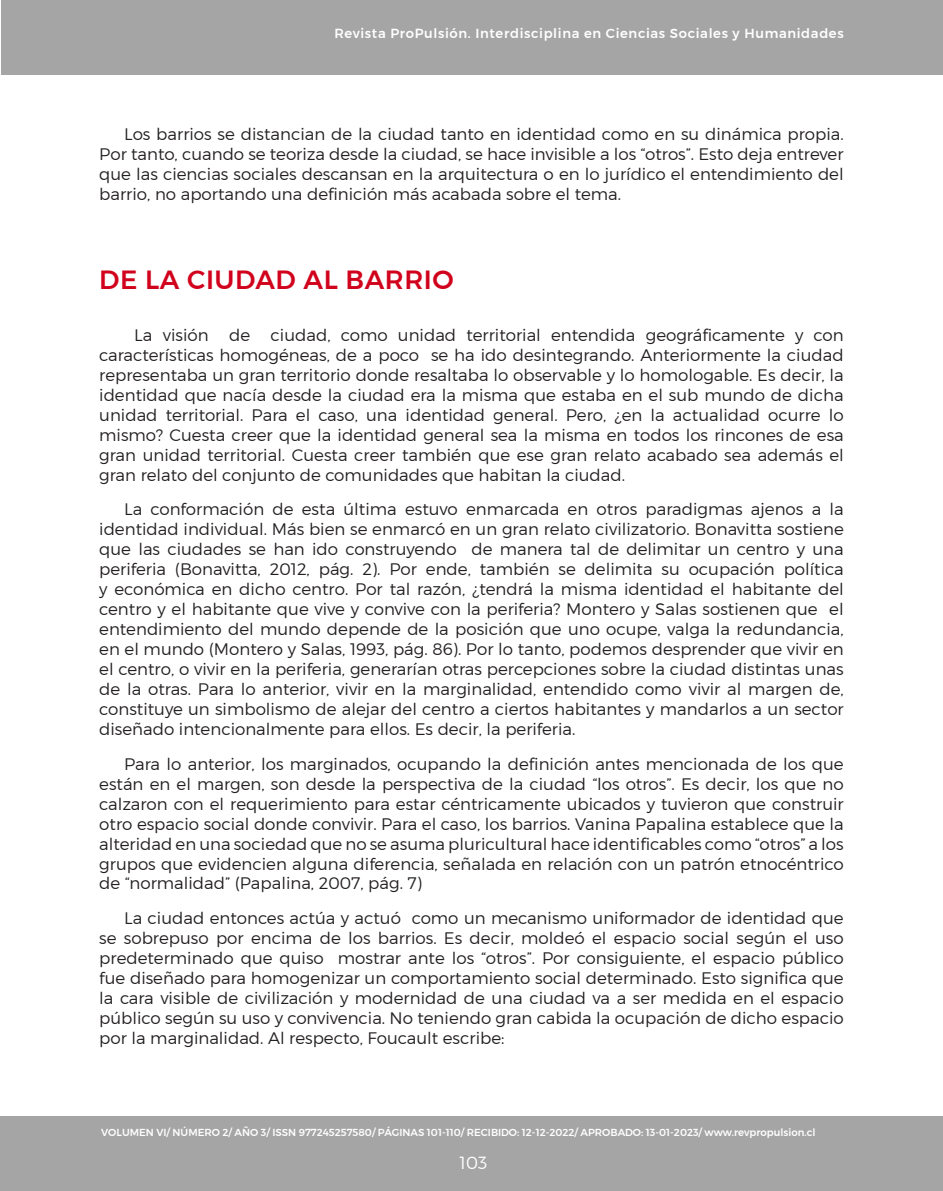
<style>
.page{position:relative;width:943px;height:1191px;background:#fff}
.page>*{position:absolute;margin:0;border:0;box-sizing:border-box;transform-origin:0 0}
._06_titulos_en_rojo{font:500 26.25px "Montserrat";letter-spacing:.02em;color:#d1021c}
.t1{font:300 17.5px "Montserrat";color:#fff}
._07_parrafo_texto_ar{font:300 16.62px/19.9px "Montserrat";color:#231f20;text-align:justify}
.t2{font:500 13.12px "Montserrat";letter-spacing:.05em;color:#fff}
.t3{font:500 10.15px "Montserrat";color:#fff}
</style>
<div class="page">
<div style="left:0;top:1116px;width:943px;height:75px;background:#a5a5a5"></div>
<div style="left:1px;top:0;width:942px;height:74px;background:#a5a5a5"></div>
<p class="t2" style="left:334px;top:25px;width:511px">Revista ProPulsión. Interdisciplina en Ciencias Sociales y Humanidades</p>
<p class="_07_parrafo_texto_ar" style="left:99px;top:124px;width:746px;text-indent:25px">Los barrios se distancian de la ciudad tanto en identidad como en su dinámica propia.<br>Por tanto, cuando se teoriza desde la ciudad, se hace invisible a los “otros”. Esto deja entrever que las ciencias sociales descansan en la arquitectura o en lo jurídico el entendimiento del barrio, no aportando una definición más acabada sobre el tema.</p>
<p class="_06_titulos_en_rojo" style="left:99px;top:263px;width:356px">DE LA CIUDAD AL BARRIO</p>
<p class="_07_parrafo_texto_ar" style="left:99px;top:325px;width:746px;text-indent:35px">La visión de ciudad, como unidad territorial entendida geográficamente y con características homogéneas, de a poco se ha ido desintegrando. Anteriormente la ciudad representaba un gran territorio donde resaltaba lo observable y lo homologable. Es decir, la identidad que nacía desde la ciudad era la misma que estaba en el sub mundo de dicha unidad territorial. Para el caso, una identidad general. Pero, ¿en la actualidad ocurre lo mismo? Cuesta creer que la identidad general sea la misma en todos los rincones de esa gran unidad territorial. Cuesta creer también que ese gran relato acabado sea además el gran relato del conjunto de comunidades que habitan la ciudad.</p>
<p class="_07_parrafo_texto_ar" style="left:99px;top:499px;width:746px;text-indent:25px">La conformación de esta última estuvo enmarcada en otros paradigmas ajenos a la identidad individual. Más bien se enmarcó en un gran relato civilizatorio. Bonavitta sostiene que las ciudades se han ido construyendo de manera tal de delimitar un centro y una periferia (Bonavitta, 2012, pág. 2). Por ende, también se delimita su ocupación política y económica en dicho centro. Por tal razón, ¿tendrá la misma identidad el habitante del centro y el habitante que vive y convive con la periferia? Montero y Salas sostienen que el entendimiento del mundo depende de la posición que uno ocupe, valga la redundancia, en el mundo (Montero y Salas, 1993, pág. 86). Por lo tanto, podemos desprender que vivir en el centro, o vivir en la periferia, generarían otras percepciones sobre la ciudad distintas unas de la otras. Para lo anterior, vivir en la marginalidad, entendido como vivir al margen de, constituye un simbolismo de alejar del centro a ciertos habitantes y mandarlos a un sector diseñado intencionalmente para ellos. Es decir, la periferia.</p>
<p class="_07_parrafo_texto_ar" style="left:99px;top:753px;width:746px;text-indent:25px">Para lo anterior, los marginados, ocupando la definición antes mencionada de los que están en el margen, son desde la perspectiva de la ciudad “los otros”. Es decir, los que no calzaron con el requerimiento para estar céntricamente ubicados y tuvieron que construir otro espacio social donde convivir. Para el caso, los barrios. Vanina Papalina establece que la alteridad en una sociedad que no se asuma pluricultural hace identificables como “otros” a los grupos que evidencien alguna diferencia, señalada en relación con un patrón etnocéntrico de “normalidad” (Papalina, 2007, pág. 7)</p>
<p class="_07_parrafo_texto_ar" style="left:99px;top:908px;width:746px;text-indent:25px">La ciudad entonces actúa y actuó como un mecanismo uniformador de identidad que se sobrepuso por encima de los barrios. Es decir, moldeó el espacio social según el uso predeterminado que quiso mostrar ante los “otros”. Por consiguiente, el espacio público fue diseñado para homogenizar un comportamiento social determinado. Esto significa que la cara visible de civilización y modernidad de una ciudad va a ser medida en el espacio público según su uso y convivencia. No teniendo gran cabida la ocupación de dicho espacio por la marginalidad. Al respecto, Foucault escribe:</p>
<p class="t3" style="left:101px;top:1126px;width:716px">VOLUMEN VI/ NÚMERO 2/ AÑO 3/ ISSN 977245257580/ PÁGINAS 101-110/ RECIBIDO: 12-12-2022/ APROBADO: 13-01-2023/ www.revpropulsion.cl</p>
<p class="t1" style="left:459px;top:1152px;width:29px">103</p>
</div>
